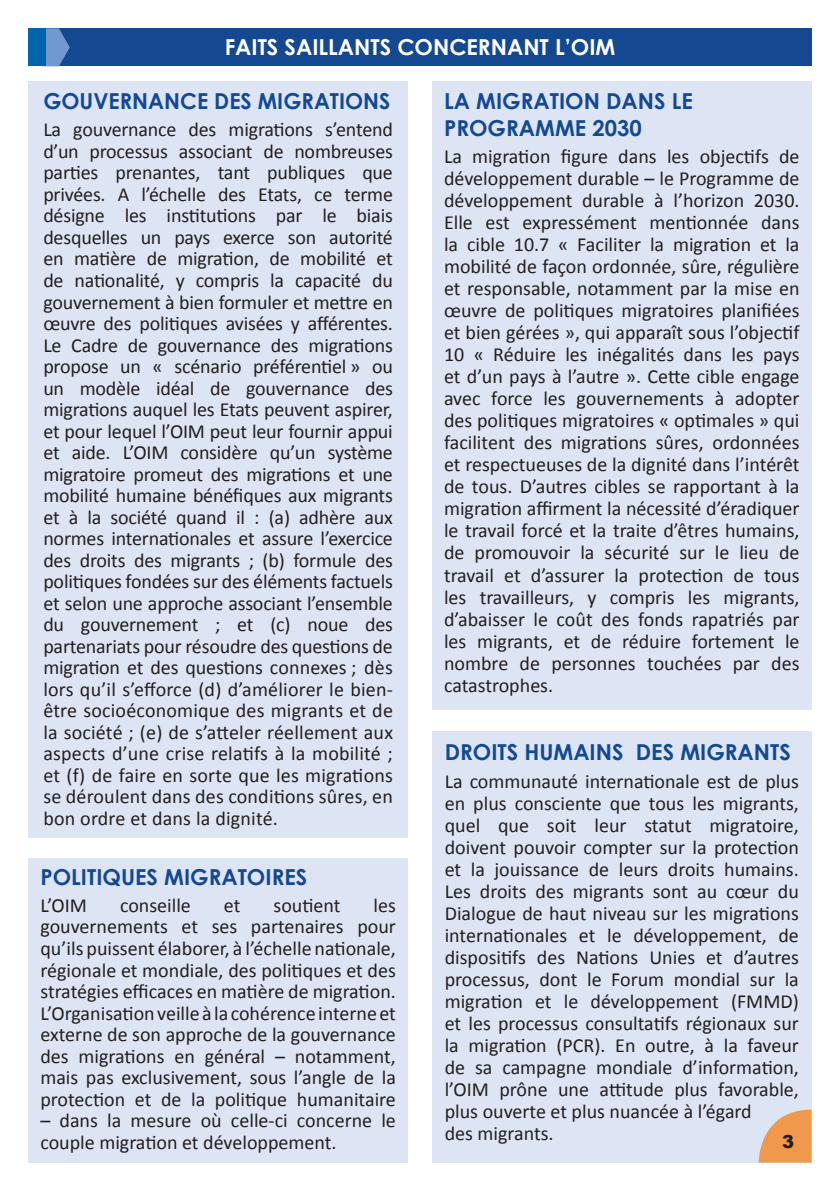
<style>
.page{position:relative;width:840px;height:1191px;background:#fff}
.page>*{position:absolute;margin:0;border:0;box-sizing:border-box;transform-origin:0 0}
.t1{font:700 22px/26.4px "Century Gothic";color:#144991}
.t2{font:700 22px "Century Gothic";color:#fff}
.t3{font:20px/22px "Calibri";color:#231f20;text-align:justify}
.t4{font:900 18px "Arial";color:#231f20}
</style>
<div class="page">
<div style="left:432px;top:731px;width:379px;height:431px;background:#dde4f4"></div>
<div style="left:28px;top:28px;width:783px;height:38px;background:#144991"></div>
<div style="left:28px;top:81px;width:380px;height:757px;background:#dde4f4"></div>
<div style="left:432px;top:81px;width:379px;height:629px;background:#dde4f4"></div>
<div style="left:28px;top:858px;width:380px;height:304px;background:#dde4f4"></div>
<svg style="left:45px;top:28px;width:25px;height:38px"></svg>
<div style="left:28px;top:28px;width:17px;height:38px;background:#0064aa"></div>
<svg style="left:758px;top:1109px;width:53px;height:53px"></svg>
<p class="t2" style="left:224px;top:31px;width:392px">FAITS SAILLANTS CONCERNANT L’OIM</p>
<p class="t1" style="left:43px;top:87px;width:348px">GOUVERNANCE DES MIGRATIONS</p>
<p class="t3" style="left:43px;top:119px;width:351px">La gouvernance des migrations s’entend d’un processus associant de nombreuses parties prenantes, tant publiques que privées. A l’échelle des Etats, ce terme désigne les institutions par le biais desquelles un pays exerce son autorité en matière de migration, de mobilité et de nationalité, y compris la capacité du gouvernement à bien formuler et mettre en œuvre des politiques avisées y afférentes.<br>Le Cadre de gouvernance des migrations propose un « scénario préférentiel » ou un modèle idéal de gouvernance des migrations auquel les Etats peuvent aspirer, et pour lequel l’OIM peut leur fournir appui et aide. L’OIM considère qu’un système migratoire promeut des migrations et une mobilité humaine bénéfiques aux migrants et à la société quand il : (a) adhère aux normes internationales et assure l’exercice des droits des migrants ; (b) formule des politiques fondées sur des éléments factuels et selon une approche associant l’ensemble du gouvernement ; et (c) noue des partenariats pour résoudre des questions de migration et des questions connexes ; dès lors qu’il s’efforce (d) d’améliorer le bien&shy;être socioéconomique des migrants et de la société ; (e) de s’atteler réellement aux aspects d’une crise relatifs à la mobilité ; et (f) de faire en sorte que les migrations se déroulent dans des conditions sûres, en bon ordre et dans la dignité.</p>
<p class="t1" style="left:40px;top:862px;width:268px">POLITIQUES MIGRATOIRES</p>
<p class="t3" style="left:40px;top:894px;width:48px">L’OIM</p>
<p class="t3" style="left:120px;top:894px;width:72px">conseille</p>
<p class="t3" style="left:224px;top:894px;width:18px">et</p>
<p class="t3" style="left:273px;top:894px;width:68px">soutient</p>
<p class="t3" style="left:40px;top:894px;width:357px;line-height:21.4px;text-indent:333px">les gouvernements et ses partenaires pour qu’ils puissent élaborer, à l’échelle nationale, régionale et mondiale, des politiques et des stratégies efficaces en matière de migration.<br>L’Organisation veille à la cohérence interne et externe de son approche de la gouvernance des migrations en général – notamment, mais pas exclusivement, sous l’angle de la protection et de la politique humanitaire</p>
<p class="t3" style="left:40px;top:1109px;width:357px;line-height:21.4px">– dans la mesure où celle-ci concerne le couple migration et développement.</p>
<p class="t1" style="left:444px;top:87px;width:250px">LA MIGRATION DANS LE<br>PROGRAMME 2030</p>
<p class="t3" style="left:444px;top:146px;width:357px">La migration figure dans les objectifs de développement durable – le Programme de développement durable à l’horizon 2030.<br>Elle est expressément mentionnée dans la cible 10.7 « Faciliter la migration et la mobilité de façon ordonnée, sûre, régulière et responsable, notamment par la mise en œuvre de politiques migratoires planifiées et bien gérées », qui apparaît sous l’objectif 10 « Réduire les inégalités dans les pays et d’un pays à l’autre ». Cette cible engage avec force les gouvernements à adopter des politiques migratoires « optimales » qui facilitent des migrations sûres, ordonnées et respectueuses de la dignité dans l’intérêt de tous. D’autres cibles se rapportant à la migration affirment la nécessité d’éradiquer le travail forcé et la traite d’êtres humains, de promouvoir la sécurité sur le lieu de travail et d’assurer la protection de tous les travailleurs, y compris les migrants, d’abaisser le coût des fonds rapatriés par les migrants, et de réduire fortement le nombre de personnes touchées par des catastrophes.</p>
<p class="t1" style="left:444px;top:738px;width:347px">DROITS HUMAINS DES MIGRANTS</p>
<p class="t3" style="left:444px;top:770px;width:355px;text-align:left">La communauté internationale est de plus en plus consciente que tous les migrants, quel que soit leur statut migratoire, doivent pouvoir compter sur la protection et la jouissance de leurs droits humains.<br>Les droits des migrants sont au cœur du Dialogue de haut niveau sur les migrations internationales et le développement, de dispositifs des Nations Unies et d’autres processus, dont le Forum mondial sur la migration et le développement (FMMD) et les processus consultatifs régionaux sur la migration (PCR). En outre, à la faveur de sa campagne mondiale d’information, l’OIM prône une attitude plus favorable, plus ouverte et plus nuancée à l’égard<br>des migrants.</p>
<p class="t4" style="left:781px;top:1128px;width:14px">3</p>
</div>
